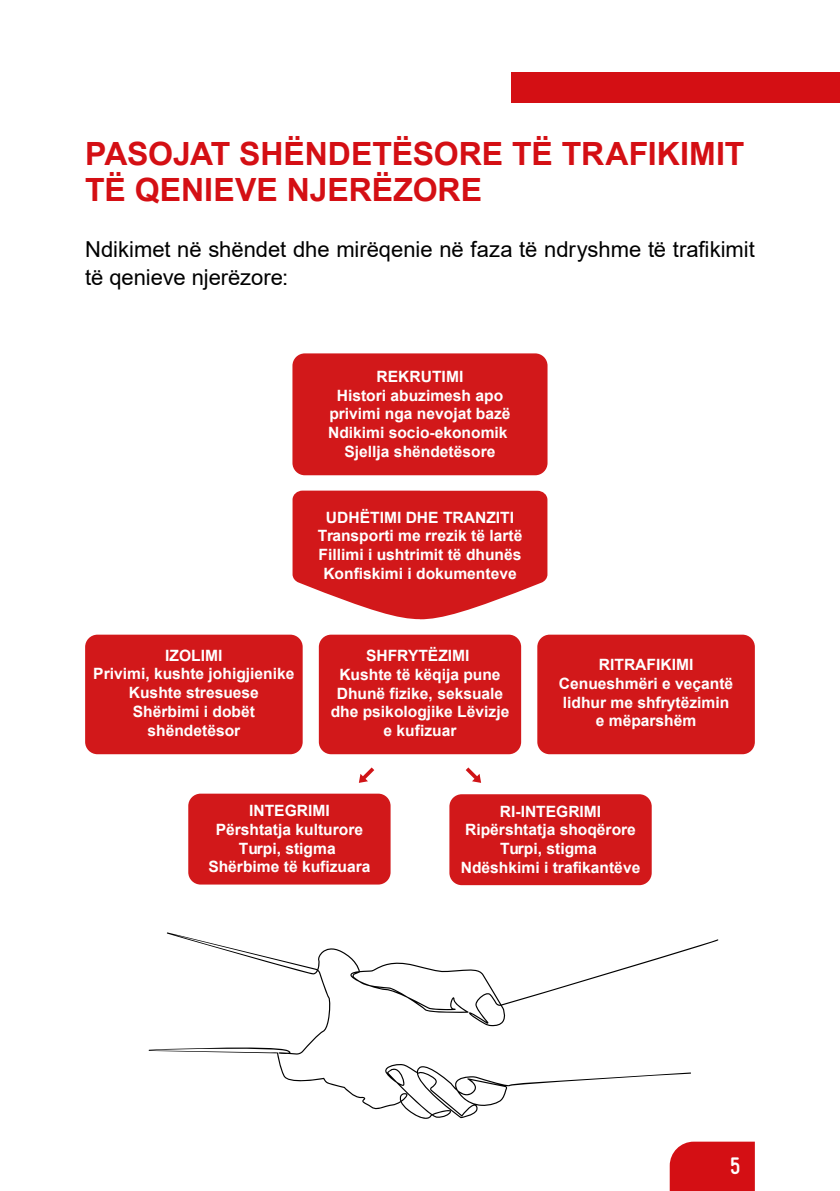
<style>
.page{position:relative;width:840px;height:1191px;background:#fff}
.page>*{position:absolute;margin:0;border:0;box-sizing:border-box;transform-origin:0 0}
.Headline_Aushang{font:700 32px/36px "Arial";color:#d40f14}
.t1{font:700 24px "Gravur Condensed";color:#fff}
.Headline_Aushang-2{font:22px/28px "Arial";color:#000}
.t2{font:700 15.6px/18.8px "Arial";color:#fff;text-align:center}
</style>
<div class="page">
<svg style="left:358px;top:767px;width:16px;height:16px"></svg>
<svg style="left:465px;top:767px;width:16px;height:16px"></svg>
<div style="left:292px;top:353px;width:255px;height:122px;background:#d2181a;border-radius:12px"></div>
<div style="left:188px;top:793px;width:202px;height:91px;background:#d2181a;border-radius:12px"></div>
<div style="left:449px;top:794px;width:202px;height:91px;background:#d2181a;border-radius:12px"></div>
<div style="left:85px;top:634px;width:217px;height:120px;background:#d2181a;border-radius:12px"></div>
<div style="left:318px;top:634px;width:203px;height:120px;background:#d2181a;border-radius:12px"></div>
<div style="left:537px;top:634px;width:217px;height:120px;background:#d2181a;border-radius:12px"></div>
<svg style="left:292px;top:490px;width:255px;height:129px;background:#d73638"></svg>
<svg style="left:149px;top:932px;width:569px;height:186px"></svg>
<div style="left:669px;top:1141px;width:85px;height:50px;background:#d40f14"></div>
<div style="left:511px;top:72px;width:328px;height:30px;background:#d40f14"></div>
<p class="Headline_Aushang" style="left:85px;top:136px;width:660px">PASOJAT SHËNDETËSORE TË TRAFIKIMIT<br>TË QENIEVE NJERËZORE</p>
<p class="Headline_Aushang-2" style="left:85px;top:235px;width:670px">Ndikimet në shëndet dhe mirëqenie në faza të ndryshme të trafikimit të qenieve njerëzore:</p>
<p class="t2" style="left:328px;top:367px;width:184px">REKRUTIMI<br>Histori abuzimesh apo privimi nga nevojat bazë<br>Ndikimi socio-ekonomik<br>Sjellja shëndetësore</p>
<p class="t2" style="left:317px;top:508px;width:206px">UDHËTIMI DHE TRANZITI<br>Transporti me rrezik të lartë<br>Fillimi i ushtrimit të dhunës<br>Konfiskimi i dokumenteve</p>
<p class="t2" style="left:93px;top:646px;width:202px">IZOLIMI<br>Privimi, kushte johigjienike<br>Kushte stresuese<br>Shërbimi i dobët shëndetësor</p>
<p class="t2" style="left:330px;top:646px;width:180px">SHFRYTËZIMI<br>Kushte të këqija pune<br>Dhunë fizike, seksuale dhe psikologjike Lëvizje e kufizuar</p>
<p class="t2" style="left:558px;top:655px;width:176px">RITRAFIKIMI<br>Cenueshmëri e veçantë lidhur me shfrytëzimin e mëparshëm</p>
<p class="t2" style="left:208px;top:801px;width:163px">INTEGRIMI<br>Përshtatja kulturore<br>Turpi, stigma<br>Shërbime të kufizuara</p>
<p class="t2" style="left:460px;top:802px;width:181px">RI-INTEGRIMI<br>Ripërshtatja shoqërore<br>Turpi, stigma<br>Ndëshkimi i trafikantëve</p>
<p class="t1" style="left:729px;top:1152px;width:12px">5</p>
</div>
